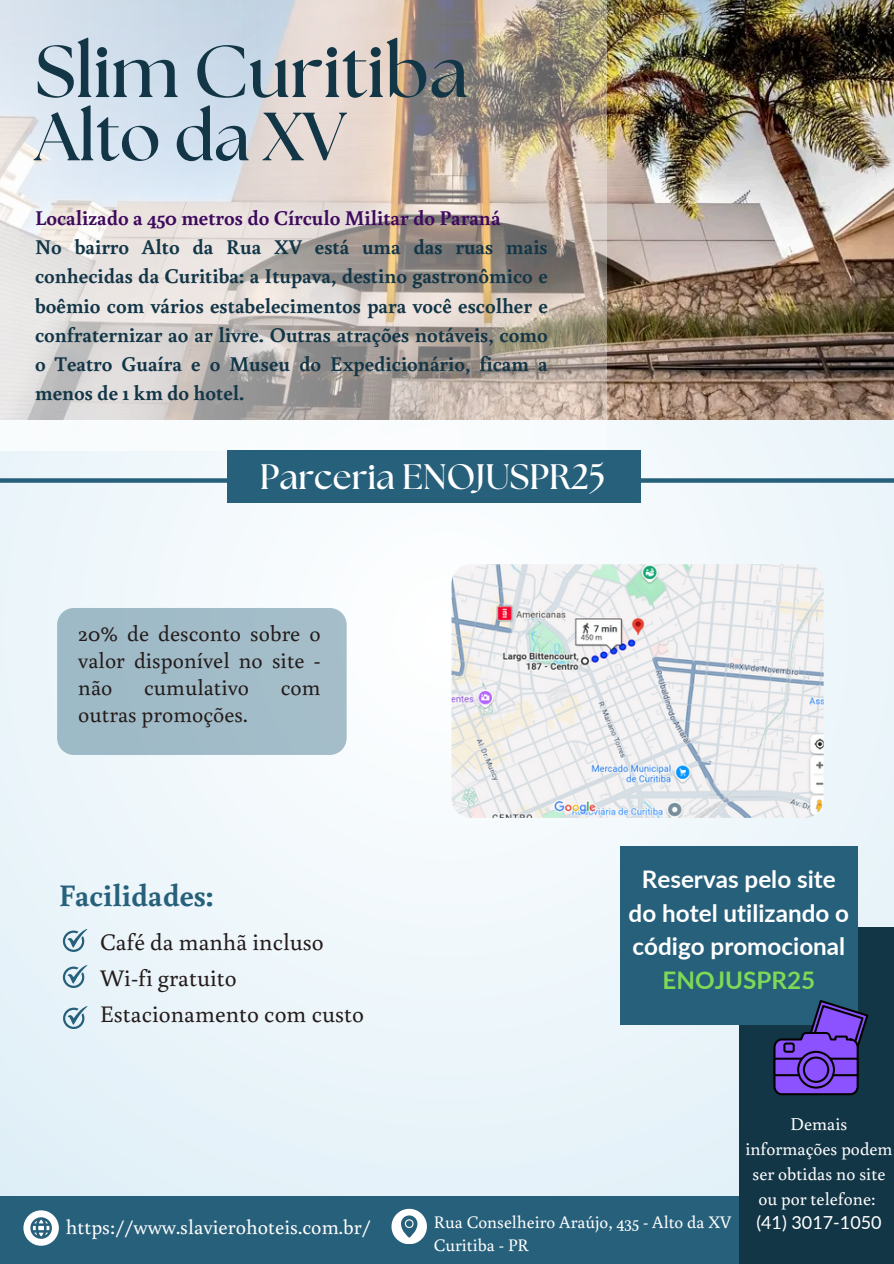
<style>
.page{position:relative;width:894px;height:1264px;background:#fff}
.page>*{position:absolute;margin:0;border:0;box-sizing:border-box;transform-origin:0 0}
.t1{font:700 73.35px "The Seasons";color:#133647}
.t2{font:700 67.95px "The Seasons";color:#133647}
.t3{font:700 35.4px "The Seasons";color:#fff}
.t4{font:700 31.35px "Buenard";color:#27607b}
.t5{font:700 24.15px/33.8px "Lato";color:#fff;text-align:center}
.t6{font:23.7px "Buenard";color:#241c1b}
.t7{font:22.5px/27px "Buenard";color:#241c1b;text-align:justify}
.t8{font:700 21px/29.2px "Buenard";color:#133647}
.t9{font:20.55px "Buenard";color:#fff}
.t10{font:18px/24.8px "Buenard";color:#fff;text-align:center}
.t11{font:18px "Lato";color:#fff}
.t12{font:17.55px/23.7px "Buenard";color:#fff}
.s1{color:#3e0a5d}
.s2{color:#7ed957}
</style>
<div class="page">
<div style="left:0;top:0;width:893px;height:1263px;background:linear-gradient(to right,#edf6fa,#eef6fb)"></div>
<img style="left:606px;top:0;width:287px;height:419px">
<svg style="left:0;top:0;width:606px;height:450px;background:#cbc6c3"></svg>
<div style="left:0;top:1196px;width:893px;height:67px;background:#27607b"></div>
<svg style="left:23px;top:1210px;width:35px;height:35px"></svg>
<svg style="left:391px;top:1208px;width:35px;height:35px"></svg>
<div style="left:0;top:478px;width:279px;height:5px;background:#27607b"></div>
<div style="left:614px;top:478px;width:279px;height:5px;background:#27607b"></div>
<div style="left:227px;top:450px;width:413px;height:53px;background:#27607b"></div>
<img style="left:451px;top:564px;width:372px;height:253px">
<div style="left:57px;top:608px;width:289px;height:147px;background:#a1bbc8"></div>
<div style="left:738px;top:927px;width:155px;height:336px;background:#133647"></div>
<div style="left:620px;top:846px;width:237px;height:178px;background:#27607b"></div>
<svg style="left:63px;top:928px;width:24px;height:23px"></svg>
<svg style="left:63px;top:964px;width:24px;height:23px"></svg>
<svg style="left:773px;top:999px;width:94px;height:96px"></svg>
<div style="left:774px;top:1058px;width:83px;height:17px;background:#8c52ff"></div>
<div style="left:773px;top:1057px;width:85px;height:19px;border:2px solid #040200"></div>
<svg style="left:798px;top:1051px;width:35px;height:36px"></svg>
<div style="left:797px;top:1050px;width:37px;height:38px;border:2px solid #040200;border-radius:50%"></div>
<div style="left:803px;top:1057px;width:25px;height:24px;background:#8c52ff;border-radius:50%"></div>
<div style="left:802px;top:1056px;width:27px;height:26px;border:2px solid #040200;border-radius:50%"></div>
<div style="left:784px;top:1043px;width:9px;height:8px;background:#8c52ff;border-radius:2px"></div>
<div style="left:783px;top:1042px;width:11px;height:10px;border:2px solid #040200;border-radius:2px"></div>
<svg style="left:63px;top:1006px;width:24px;height:22px"></svg>
<p class="t1" style="left:35px;top:38px;width:434px">Slim Curitiba</p>
<p class="t2" style="left:35px;top:106px;width:313px">Alto da XV</p>
<h5 class="t8" style="left:35px;top:202px;width:514px"><span class="s1">Localizado a 450 metros do Círculo Militar do Paraná<br></span>No bairro Alto da Rua XV está uma das ruas mais conhecidas da Curitiba: a Itupava, destino gastronômico e boêmio com vários estabelecimentos para você escolher e confraternizar ao ar livre. Outras atrações notáveis, como o Teatro Guaíra e o Museu do Expedicionário, ficam a menos de 1 km do hotel.</h5>
<p class="t3" style="left:260px;top:460px;width:347px">Parceria ENOJUSPR25</p>
<h4 class="t7" style="left:78px;top:618px;width:244px">20% de desconto sobre o valor disponível no site - não</h4>
<h4 class="t7" style="left:144px;top:672px;width:107px">cumulativo</h4>
<h4 class="t7" style="left:281px;top:672px;width:41px">com</h4>
<h4 class="t7" style="left:78px;top:699px;width:171px">outras promoções.</h4>
<h3 class="t4" style="left:59px;top:873px;width:156px">Facilidades:</h3>
<h6 class="t6" style="left:100px;top:925px;width:225px">Café da manhã incluso</h6>
<p class="t6" style="left:100px;top:961px;width:138px">Wi-fi gratuito</p>
<p class="t6" style="left:100px;top:997px;width:265px">Estacionamento com custo</p>
<p class="t5" style="left:628px;top:861px;width:222px">Reservas pelo site do hotel utilizando o código promocional<br><span class="s2">ENOJUSPR25</span></p>
<h1 class="t9" style="left:66px;top:1212px;width:306px">https://www.slavierohoteis.com.br/</h1>
<h2 class="t12" style="left:433px;top:1208px;width:299px">Rua Conselheiro Araújo, 435 - Alto da XV<br>Curitiba - PR</h2>
<p class="t10" style="left:745px;top:1111px;width:149px">Demais informações podem ser obtidas no site ou por telefone:</p>
<p class="t11" style="left:756px;top:1211px;width:127px">(41) 3017-1050</p>
</div>
